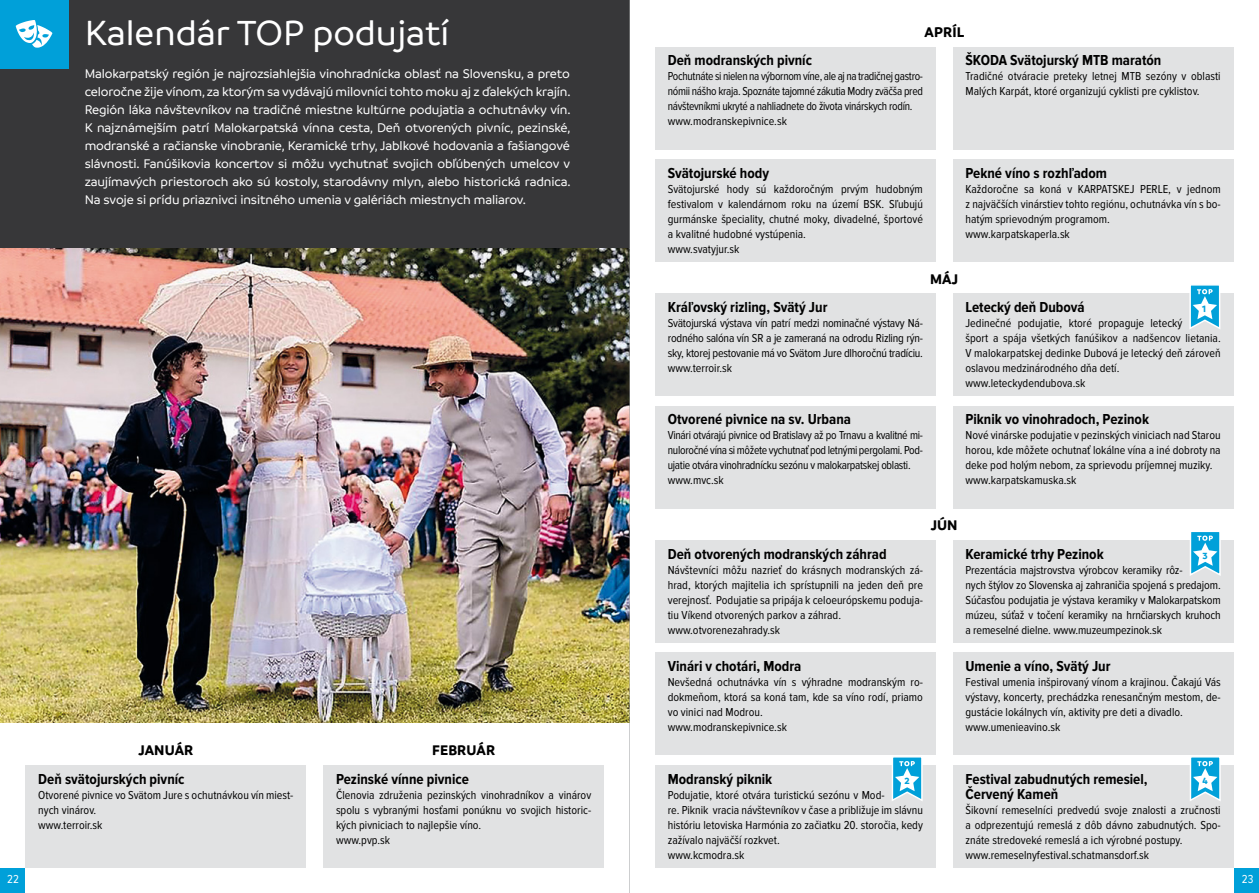
<style>
.page{position:relative;width:1259px;height:893px;background:#fff}
.page>*{position:absolute;margin:0;border:0;box-sizing:border-box;transform-origin:0 0}
.t1{font:500 37.5px "Branding";color:#fff}
.t2{font:700 15px/15px "Proxima Nova Cond";color:#000}
.t3{font:700 15px "Branding";letter-spacing:.01em;color:#000}
.t4{font:500 13.5px/18px "Branding";letter-spacing:-.01em;color:#fff;text-align:justify}
.t5{font:12px/15px "Proxima Nova Cond";color:#000}
.t6{font:12px/15px "Proxima Nova Cond";letter-spacing:-.025em;color:#000;scale:.96 1}
.t7{font:12px/15px "Proxima Nova Cond";letter-spacing:-.025em;color:#000}
.t8{font:12px "Proxima Nova Cond";color:#fff}
.t9{font:700 9.75px "Branding";color:#00a0d9}
.t10{font:700 9.6px "Branding";color:#00a0d9}
</style>
<div class="page">
<div style="left:0;top:0;width:629px;height:249px;background:#373739"></div>
<div style="left:0;top:0;width:68px;height:68px;background:#00a0d9"></div>
<div style="left:1234px;top:869px;width:25px;height:24px;background:#00a0d9"></div>
<div style="left:26px;top:765px;width:280px;height:102px;background:#e1e2e3"></div>
<div style="left:323px;top:765px;width:281px;height:102px;background:#e1e2e3"></div>
<div style="left:655px;top:653px;width:280px;height:102px;background:#e1e2e3"></div>
<div style="left:952px;top:653px;width:281px;height:102px;background:#e1e2e3"></div>
<div style="left:655px;top:160px;width:280px;height:102px;background:#e1e2e3"></div>
<div style="left:952px;top:160px;width:281px;height:102px;background:#e1e2e3"></div>
<div style="left:655px;top:406px;width:280px;height:102px;background:#e1e2e3"></div>
<div style="left:952px;top:406px;width:281px;height:102px;background:#e1e2e3"></div>
<div style="left:655px;top:47px;width:280px;height:102px;background:#e1e2e3"></div>
<div style="left:952px;top:47px;width:281px;height:102px;background:#e1e2e3"></div>
<img style="left:0;top:249px;width:629px;height:473px">
<svg style="left:16px;top:20px;width:37px;height:28px"></svg>
<div style="left:655px;top:540px;width:280px;height:102px;background:#e1e2e3"></div>
<div style="left:952px;top:540px;width:281px;height:102px;background:#e1e2e3"></div>
<svg style="left:1190px;top:532px;width:31px;height:44px"></svg>
<div style="left:655px;top:765px;width:280px;height:102px;background:#e1e2e3"></div>
<div style="left:952px;top:765px;width:281px;height:102px;background:#e1e2e3"></div>
<svg style="left:1190px;top:757px;width:31px;height:44px"></svg>
<div style="left:655px;top:294px;width:280px;height:102px;background:#e1e2e3"></div>
<div style="left:952px;top:294px;width:281px;height:102px;background:#e1e2e3"></div>
<svg style="left:1188px;top:285px;width:33px;height:44px"></svg>
<div style="left:0;top:869px;width:25px;height:24px;background:#00a0d9"></div>
<svg style="left:892px;top:757px;width:31px;height:44px"></svg>
<hr style="left:629px;top:0;width:1px;height:893px;background:#9c9e9f">
<p class="t8" style="left:7px;top:873px;width:13px">22</p>
<h1 class="t1" style="left:85px;top:13px;width:366px">Kalendár TOP podujatí</h1>
<p class="t3" style="left:924px;top:24px;width:41px">APRÍL</p>
<p class="t4" style="left:85px;top:65px;width:487px">Malokarpatský región je najrozsiahlejšia vinohradnícka oblasť na Slovensku, a preto celoročne žije vínom, za ktorým sa vydávajú milovníci tohto moku aj z ďalekých krajín.<br>Región láka návštevníkov na tradičné miestne kultúrne podujatia a ochutnávky vín.<br>K najznámejším patrí Malokarpatská vínna cesta, Deň otvorených pivníc, pezinské, modranské a račianske vinobranie, Keramické trhy, Jablkové hodovania a fašiangové slávnosti. Fanúšikovia koncertov si môžu vychutnať svojich obľúbených umelcov v zaujímavých priestoroch ako sú kostoly, starodávny mlyn, alebo historická radnica.<br>Na svoje si prídu priaznivci insitného umenia v galériách miestnych maliarov.</p>
<p class="t2" style="left:965px;top:53px;width:197px">ŠKODA Svätojurský MTB maratón</p>
<p class="t5" style="left:965px;top:69px;width:257px">Tradičné otváracie preteky letnej MTB sezóny v oblasti<br>Malých Karpát, ktoré organizujú cyklisti pre cyklistov.</p>
<p class="t2" style="left:668px;top:53px;width:146px">Deň modranských pivníc</p>
<p class="t6" style="left:668px;top:69px;width:267px">Pochutnáte si nielen na výbornom víne, ale aj na tradičnej gastro&shy;nómii nášho kraja. Spoznáte tajomné zákutia Modry zväčša pred návštevníkmi ukryté a nahliadnete do života vinárskych rodín. www.modranskepivnice.sk</p>
<p class="t2" style="left:668px;top:166px;width:103px">Svätojurské hody</p>
<p class="t5" style="left:668px;top:182px;width:257px">Svätojurské hody sú každoročným prvým hudobným festivalom v kalendárnom roku na území BSK. Sľubujú gurmánske špeciality, chutné moky, divadelné, športové a kvalitné hudobné vystúpenia.<br>www.svatyjur.sk</p>
<p class="t2" style="left:965px;top:166px;width:143px">Pekné víno s rozhľadom</p>
<p class="t5" style="left:965px;top:182px;width:257px">Každoročne sa koná v KARPATSKEJ PERLE, v jednom z najväčších vinárstiev tohto regiónu, ochutnávka vín s bo&shy;hatým sprievodným programom.<br>www.karpatskaperla.sk</p>
<p class="t3" style="left:138px;top:742px;width:57px">JANUÁR</p>
<p class="t3" style="left:432px;top:742px;width:64px">FEBRUÁR</p>
<p class="t2" style="left:38px;top:772px;width:148px">Deň svätojurských pivníc</p>
<p class="t5" style="left:38px;top:787px;width:257px">Otvorené pivnice vo Svätom Jure s ochutnávkou vín miest&shy;nych vinárov.<br>www.terroir.sk</p>
<p class="t2" style="left:336px;top:772px;width:134px">Pezinské vínne pivnice</p>
<p class="t5" style="left:336px;top:787px;width:257px">Členovia združenia pezinských vinohradníkov a vinárov spolu s vybranými hosťami ponúknu vo svojich historic&shy;kých pivniciach to najlepšie víno.<br>www.pvp.sk</p>
<p class="t2" style="left:668px;top:300px;width:161px">Kráľovský rizling, Svätý Jur</p>
<p class="t5" style="left:668px;top:316px;width:257px;text-align:justify">Svätojurská výstava vín patrí medzi nominačné výstavy Ná&shy;rodného salóna vín SR a je zameraná na odrodu Rizling rýn&shy;sky, ktorej pestovanie má vo Svätom Jure dlhoročnú tradíciu. www.terroir.sk</p>
<p class="t3" style="left:930px;top:270px;width:30px">MÁJ</p>
<p class="t2" style="left:965px;top:300px;width:121px">Letecký deň Dubová</p>
<p class="t5" style="left:965px;top:316px;width:257px">Jedinečné podujatie, ktoré propaguje letecký<br>šport a spája všetkých fanúšikov a nadšencov lietania.<br>V malokarpatskej dedinke Dubová je letecký deň zároveň oslavou medzinárodného dňa detí. www.leteckydendubova.sk</p>
<p class="t9" style="left:1202px;top:303px;width:5px">1</p>
<p class="t2" style="left:668px;top:412px;width:185px">Otvorené pivnice na sv. Urbana</p>
<p class="t7" style="left:668px;top:428px;width:257px">Vinári otvárajú pivnice od Bratislavy až po Trnavu a kvalitné mi&shy;nuloročné vína si môžete vychutnať pod letnými pergolami. Pod&shy;ujatie otvára vinohradnícku sezónu v malokarpatskej oblasti. www.mvc.sk</p>
<p class="t2" style="left:965px;top:412px;width:185px">Piknik vo vinohradoch, Pezinok</p>
<p class="t5" style="left:965px;top:428px;width:257px">Nové vinárske podujatie v pezinských viniciach nad Starou horou, kde môžete ochutnať lokálne vína a iné dobroty na deke pod holým nebom, za sprievodu príjemnej muziky. www.karpatskamuska.sk</p>
<p class="t2" style="left:668px;top:547px;width:220px">Deň otvorených modranských záhrad</p>
<p class="t5" style="left:668px;top:562px;width:257px">Návštevníci môžu nazrieť do krásnych modranských zá&shy;hrad, ktorých majitelia ich sprístupnili na jeden deň pre verejnosť. Podujatie sa pripája k celoeurópskemu poduja&shy;tiu Víkend otvorených parkov a záhrad. www.otvorenezahrady.sk</p>
<p class="t3" style="left:931px;top:517px;width:28px">JÚN</p>
<p class="t2" style="left:965px;top:547px;width:140px">Keramické trhy Pezinok</p>
<p class="t5" style="left:965px;top:562px;width:257px">Prezentácia majstrovstva výrobcov keramiky rôz-<br>nych štýlov zo Slovenska aj zahraničia spojená s predajom.<br>Súčasťou podujatia je výstava keramiky v Malokarpatskom múzeu, súťaž v točení keramiky na hrnčiarskych kruhoch a remeselné dielne. www.muzeumpezinok.sk</p>
<p class="t10" style="left:1202px;top:550px;width:7px">3</p>
<p class="t2" style="left:668px;top:659px;width:135px">Vinári v chotári, Modra</p>
<p class="t5" style="left:668px;top:675px;width:257px">Nevšedná ochutnávka vín s výhradne modranským ro&shy;dokmeňom, ktorá sa koná tam, kde sa víno rodí, priamo vo vinici nad Modrou.<br>www.modranskepivnice.sk</p>
<p class="t2" style="left:965px;top:659px;width:147px">Umenie a víno, Svätý Jur</p>
<p class="t5" style="left:965px;top:675px;width:257px">Festival umenia inšpirovaný vínom a krajinou. Čakajú Vás výstavy, koncerty, prechádzka renesančným mestom, de&shy;gustácie lokálnych vín, aktivity pre deti a divadlo. www.umenieavino.sk</p>
<p class="t2" style="left:668px;top:771px;width:106px">Modranský piknik</p>
<p class="t5" style="left:668px;top:787px;width:257px">Podujatie, ktoré otvára turistickú sezónu v Mod-<br>re. Piknik vracia návštevníkov v čase a približuje im slávnu históriu letoviska Harmónia zo začiatku 20. storočia, kedy zažívalo najväčší rozkvet.<br>www.kcmodra.sk</p>
<p class="t10" style="left:904px;top:775px;width:7px">2</p>
<p class="t2" style="left:965px;top:771px;width:184px">Festival zabudnutých remesiel,<br>Červený Kameň</p>
<p class="t5" style="left:965px;top:802px;width:257px">Šikovní remeselníci predvedú svoje znalosti a zručnosti a odprezentujú remeslá z dôb dávno zabudnutých. Spo&shy;znáte stredoveké remeslá a ich výrobné postupy. www.remeselnyfestival.schatmansdorf.sk</p>
<p class="t10" style="left:1202px;top:775px;width:7px">4</p>
<p class="t8" style="left:1242px;top:873px;width:13px">23</p>
</div>
